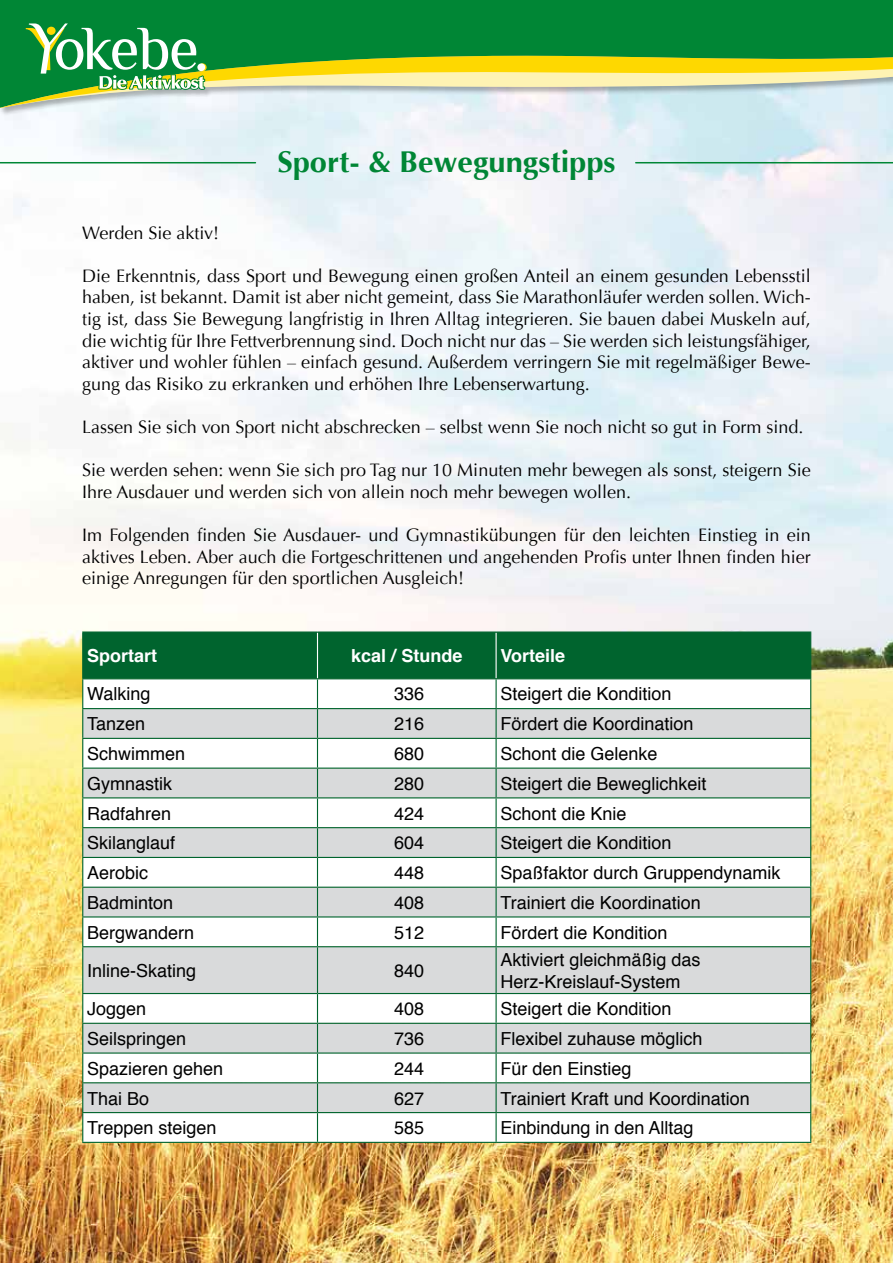
<style>
.page{position:relative;width:893px;height:1263px;background:#fff}
.page>*{position:absolute;margin:0;border:0;box-sizing:border-box;transform-origin:0 0}
.t1{font:700 30px "Optima";color:#008635}
.t2{font:18px/21.6px "Optima";color:#000;text-align:justify}
.t3{font:18px/21.6px "Helvetica";color:#000}
.t4{font:700 18px "Helvetica";color:#fff}
</style>
<div class="page">
<img style="left:0;top:116px;width:893px;height:1147px">
<svg style="left:83px;top:1113px;width:727px;height:29px"></svg>
<svg style="left:83px;top:947px;width:727px;height:165px;fill:#d9dadb"></svg>
<svg style="left:82px;top:633px;width:729px;height:313px"></svg>
<hr style="left:82px;top:946px;width:235px;height:1px;background:#00642e">
<hr style="left:82px;top:947px;width:1px;height:46px;background:#00642e">
<hr style="left:317px;top:946px;width:179px;height:1px;background:#00642e">
<hr style="left:317px;top:947px;width:1px;height:46px;background:#00642e">
<hr style="left:496px;top:946px;width:315px;height:1px;background:#00642e">
<hr style="left:496px;top:947px;width:1px;height:46px;background:#00642e">
<hr style="left:810px;top:947px;width:1px;height:46px;background:#00642e">
<hr style="left:82px;top:993px;width:235px;height:1px;background:#00642e">
<hr style="left:317px;top:993px;width:179px;height:1px;background:#00642e">
<hr style="left:496px;top:993px;width:315px;height:1px;background:#00642e">
<hr style="left:82px;top:1023px;width:235px;height:1px;background:#00642e">
<hr style="left:317px;top:1023px;width:179px;height:1px;background:#00642e">
<hr style="left:496px;top:1023px;width:315px;height:1px;background:#00642e">
<hr style="left:82px;top:1052px;width:235px;height:1px;background:#00642e">
<hr style="left:317px;top:1052px;width:179px;height:1px;background:#00642e">
<hr style="left:496px;top:1052px;width:315px;height:1px;background:#00642e">
<hr style="left:82px;top:1082px;width:235px;height:1px;background:#00642e">
<hr style="left:317px;top:1082px;width:179px;height:1px;background:#00642e">
<hr style="left:496px;top:1082px;width:315px;height:1px;background:#00642e">
<hr style="left:82px;top:1112px;width:235px;height:1px;background:#00642e">
<svg style="left:82px;top:994px;width:1px;height:148px"></svg>
<hr style="left:317px;top:1112px;width:179px;height:1px;background:#00642e">
<svg style="left:317px;top:994px;width:1px;height:148px"></svg>
<hr style="left:496px;top:1112px;width:315px;height:1px;background:#00642e">
<svg style="left:496px;top:994px;width:1px;height:148px"></svg>
<svg style="left:810px;top:994px;width:1px;height:148px"></svg>
<hr style="left:82px;top:1142px;width:235px;height:1px;background:#00642e">
<hr style="left:317px;top:1142px;width:179px;height:1px;background:#00642e">
<hr style="left:496px;top:1142px;width:315px;height:1px;background:#00642e">
<hr style="left:317px;top:633px;width:1px;height:45px;background:#fff">
<hr style="left:496px;top:633px;width:1px;height:45px;background:#fff">
<hr style="left:82px;top:631px;width:235px;height:2px;background:#00642e">
<hr style="left:82px;top:633px;width:1px;height:45px;background:#00642e">
<hr style="left:317px;top:631px;width:179px;height:2px;background:#00642e">
<hr style="left:496px;top:631px;width:315px;height:2px;background:#00642e">
<hr style="left:810px;top:633px;width:1px;height:45px;background:#00642e">
<hr style="left:82px;top:678px;width:235px;height:1px;background:#00642e">
<hr style="left:317px;top:678px;width:179px;height:1px;background:#00642e">
<hr style="left:496px;top:678px;width:315px;height:1px;background:#00642e">
<div style="left:0;top:0;width:893px;height:116px;background:#000;opacity:.3"></div>
<div style="left:0;top:0;width:893px;height:26px;background:#008635"></div>
<svg style="left:0;top:26px;width:893px;height:82px;background:#8abd71"></svg>
<svg style="left:198px;top:63px;width:9px;height:9px"></svg>
<svg style="left:26px;top:23px;width:179px;height:67px"></svg>
<hr style="left:0;top:162px;width:255px;height:1px;background:#008635">
<hr style="left:636px;top:162px;width:257px;height:1px;background:#008635">
<h1 class="t1" style="left:277px;top:145px;width:340px">Sport- &amp; Bewegungstipps</h1>
<p class="t2" style="left:82px;top:222px;width:139px">Werden Sie aktiv!</p>
<p class="t2" style="left:82px;top:265px;width:730px">Die Erkenntnis, dass Sport und Bewegung einen großen Anteil an einem gesunden Lebensstil haben, ist bekannt. Damit ist aber nicht gemeint, dass Sie Marathonläufer werden sollen. Wich&shy;tig ist, dass Sie Bewegung langfristig in Ihren Alltag integrieren. Sie bauen dabei Muskeln auf, die wichtig für Ihre Fettverbrennung sind. Doch nicht nur das – Sie werden sich leistungsfähiger, aktiver und wohler fühlen – einfach gesund. Außerdem verringern Sie mit regelmäßiger Bewe&shy;gung das Risiko zu erkranken und erhöhen Ihre Lebenserwartung.</p>
<p class="t2" style="left:82px;top:416px;width:723px">Lassen Sie sich von Sport nicht abschrecken – selbst wenn Sie noch nicht so gut in Form sind.</p>
<p class="t2" style="left:82px;top:460px;width:730px">Sie werden sehen: wenn Sie sich pro Tag nur 10 Minuten mehr bewegen als sonst, steigern Sie<br>Ihre Ausdauer und werden sich von allein noch mehr bewegen wollen.</p>
<p class="t2" style="left:82px;top:524px;width:730px">Im Folgenden finden Sie Ausdauer- und Gymnastikübungen für den leichten Einstieg in ein aktives Leben. Aber auch die Fortgeschrittenen und angehenden Profis unter Ihnen finden hier einige Anregungen für den sportlichen Ausgleich!</p>
<p class="t4" style="left:87px;top:641px;width:72px">Sportart</p>
<p class="t4" style="left:351px;top:641px;width:113px">kcal / Stunde</p>
<p class="t4" style="left:500px;top:641px;width:66px">Vorteile</p>
<p class="t3" style="left:87px;top:684px;width:65px">Walking</p>
<p class="t3" style="left:394px;top:684px;width:32px">336</p>
<p class="t3" style="left:500px;top:684px;width:173px">Steigert die Kondition</p>
<p class="t3" style="left:87px;top:714px;width:60px">Tanzen</p>
<p class="t3" style="left:394px;top:714px;width:32px">216</p>
<p class="t3" style="left:500px;top:714px;width:195px">Fördert die Koordination</p>
<p class="t3" style="left:87px;top:743px;width:100px">Schwimmen</p>
<p class="t3" style="left:394px;top:743px;width:32px">680</p>
<p class="t3" style="left:500px;top:743px;width:159px">Schont die Gelenke</p>
<p class="t3" style="left:87px;top:773px;width:87px">Gymnastik</p>
<p class="t3" style="left:394px;top:773px;width:32px">280</p>
<p class="t3" style="left:500px;top:773px;width:208px">Steigert die Beweglichkeit</p>
<p class="t3" style="left:87px;top:803px;width:86px">Radfahren</p>
<p class="t3" style="left:394px;top:803px;width:32px">424</p>
<p class="t3" style="left:500px;top:803px;width:128px">Schont die Knie</p>
<p class="t3" style="left:87px;top:833px;width:90px">Skilanglauf</p>
<p class="t3" style="left:394px;top:833px;width:32px">604</p>
<p class="t3" style="left:500px;top:833px;width:173px">Steigert die Kondition</p>
<p class="t3" style="left:87px;top:862px;width:63px">Aerobic</p>
<p class="t3" style="left:394px;top:862px;width:32px">448</p>
<p class="t3" style="left:500px;top:862px;width:282px">Spaßfaktor durch Gruppendynamik</p>
<p class="t3" style="left:87px;top:892px;width:88px">Badminton</p>
<p class="t3" style="left:394px;top:892px;width:32px">408</p>
<p class="t3" style="left:500px;top:892px;width:202px">Trainiert die Koordination</p>
<p class="t3" style="left:87px;top:922px;width:109px">Bergwandern</p>
<p class="t3" style="left:394px;top:922px;width:32px">512</p>
<p class="t3" style="left:500px;top:922px;width:169px">Fördert die Kondition</p>
<p class="t3" style="left:87px;top:960px;width:111px">Inline‐Skating</p>
<p class="t3" style="left:394px;top:960px;width:32px">840</p>
<p class="t3" style="left:500px;top:949px;width:202px">Aktiviert gleichmäßig das<br>Herz‐Kreislauf‐System</p>
<p class="t3" style="left:87px;top:999px;width:61px">Joggen</p>
<p class="t3" style="left:394px;top:999px;width:32px">408</p>
<p class="t3" style="left:500px;top:999px;width:173px">Steigert die Kondition</p>
<p class="t3" style="left:87px;top:1028px;width:101px">Seilspringen</p>
<p class="t3" style="left:394px;top:1028px;width:32px">736</p>
<p class="t3" style="left:500px;top:1028px;width:204px">Flexibel zuhause möglich</p>
<p class="t3" style="left:87px;top:1058px;width:138px">Spazieren gehen</p>
<p class="t3" style="left:394px;top:1058px;width:32px">244</p>
<p class="t3" style="left:500px;top:1058px;width:133px">Für den Einstieg</p>
<p class="t3" style="left:87px;top:1088px;width:64px">Thai Bo</p>
<p class="t3" style="left:394px;top:1088px;width:32px">627</p>
<p class="t3" style="left:500px;top:1088px;width:251px">Trainiert Kraft und Koordination</p>
<p class="t3" style="left:87px;top:1118px;width:131px">Treppen steigen</p>
<p class="t3" style="left:394px;top:1118px;width:32px">585</p>
<p class="t3" style="left:500px;top:1118px;width:195px">Einbindung in den Alltag</p>
</div>
